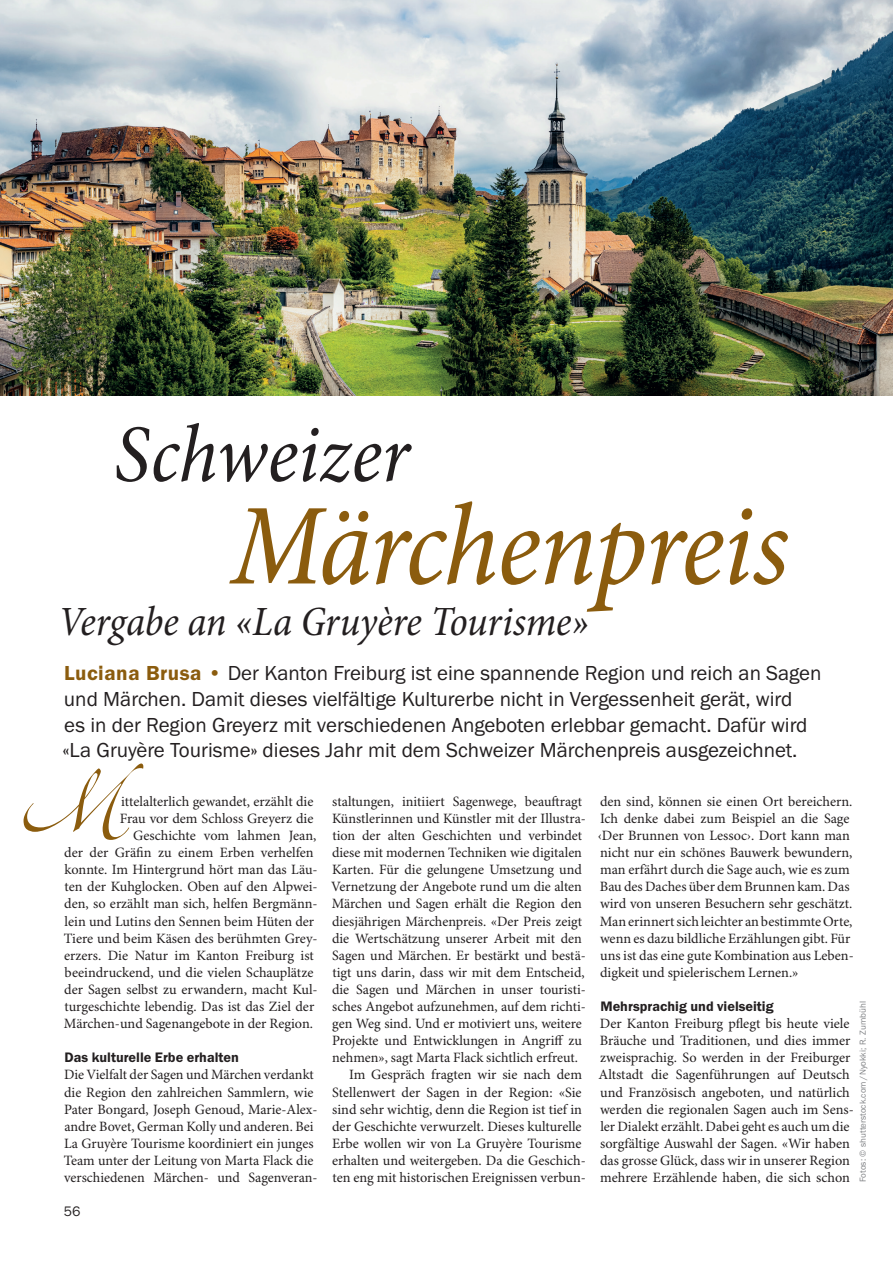
<style>
.page{position:relative;width:893px;height:1263px;background:#fff}
.page>*{position:absolute;margin:0;border:0;box-sizing:border-box;transform-origin:0 0}
.HT_gross_Gold{font:italic condensed 117px "Minion Pro";letter-spacing:-.015em;color:#8b5c0e}
.HT_schwarz{font:italic condensed 82.5px "Minion Pro";color:#231f20}
.HT_schwarz-2{font:italic condensed 42px "Minion Pro";letter-spacing:-.01em;color:#231f20}
.Lead{font:21px/25.7px "Franklin Gothic URW Boo";color:#231f20}
.GT_01_schmal_oE{font:14.25px/17.1px "Minion Pro";color:#231f20}
.GT_01_schmal{font:14.25px/17.1px "Minion Pro";color:#231f20}
.Zwischentitel{font:14.25px "Franklin Gothic URW Dem";color:#231f20}
.t1{font:14.25px "Franklin Gothic URW Boo";color:#231f20}
.Bildquellen{font:9px "Franklin Gothic URW Boo";color:#808285}
.s1{font-family:"Franklin Gothic URW Dem";color:#8b5c0e}
</style>
<div class="page">
<img style="left:0;top:0;width:893px;height:395px">
<svg style="left:24px;top:763px;width:119px;height:77px"></svg>
<p class="HT_schwarz" style="left:114px;top:400px;width:297px">Schweizer</p>
<p class="HT_gross_Gold" style="left:230px;top:468px;width:560px">Märchenpreis</p>
<p class="HT_schwarz-2" style="left:58px;top:593px;width:532px">Vergabe an «La Gruyère Tourisme»</p>
<p class="Lead" style="left:62px;top:660px;width:761px"><span class="s1">Luciana Brusa •</span> Der Kanton Freiburg ist eine spannende Region und reich an Sagen und Märchen. Damit dieses vielfältige Kulturerbe nicht in Vergessenheit gerät, wird<br>es in der Region Greyerz mit verschiedenen Angeboten erlebbar gemacht. Dafür wird «La Gruyère Tourisme» dieses Jahr mit dem Schweizer Märchenpreis ausgezeichnet.</p>
<p class="GT_01_schmal_oE" style="left:121px;top:793px;width:194px">ittelalterlich gewandet, erzählt die</p>
<p class="GT_01_schmal_oE" style="left:120px;top:810px;width:195px">Frau vor dem Schloss Greyerz die</p>
<p class="GT_01_schmal_oE" style="left:133px;top:827px;width:185px">Geschichte vom lahmen Jean,</p>
<p class="GT_01_schmal_oE" style="left:64px;top:844px;width:251px">der der Gräfin zu einem Erben verhelfen</p>
<p class="GT_01_schmal_oE" style="left:65px;top:862px;width:255px">konnte. Im Hintergrund hört man das Läu-</p>
<p class="GT_01_schmal_oE" style="left:65px;top:879px;width:255px">ten der Kuhglocken. Oben auf den Alpwei-</p>
<p class="GT_01_schmal_oE" style="left:64px;top:896px;width:255px">den, so erzählt man sich, helfen Bergmänn-</p>
<p class="GT_01_schmal_oE" style="left:65px;top:913px;width:251px">lein und Lutins den Sennen beim Hüten der</p>
<p class="GT_01_schmal_oE" style="left:64px;top:930px;width:255px">Tiere und beim Käsen des berühmten Grey-</p>
<p class="GT_01_schmal_oE" style="left:64px;top:947px;width:251px">erzers. Die Natur im Kanton Freiburg ist</p>
<p class="GT_01_schmal_oE" style="left:65px;top:964px;width:250px">beeindruckend, und die vielen Schauplätze</p>
<p class="GT_01_schmal_oE" style="left:64px;top:981px;width:255px">der Sagen selbst zu erwandern, macht Kul-</p>
<p class="GT_01_schmal_oE" style="left:65px;top:998px;width:251px">turgeschichte lebendig. Das ist das Ziel der</p>
<p class="GT_01_schmal_oE" style="left:64px;top:1015px;width:251px">Märchen-und Sagenangebote in der Region.</p>
<p class="Zwischentitel" style="left:65px;top:1049px;width:176px">Das kulturelle Erbe erhalten</p>
<p class="GT_01_schmal_oE" style="left:64px;top:1067px;width:255px">Die Vielfalt der Sagen und Märchen verdankt die Region den zahlreichen Sammlern, wie Pater Bongard, Joseph Genoud, Marie-Alex&shy;andre Bovet, German Kolly und anderen. Bei La Gruyère Tourisme koordiniert ein junges Team unter der Leitung von Marta Flack die verschiedenen Märchen- und Sagenveran-</p>
<p class="GT_01_schmal_oE" style="left:331px;top:793px;width:256px">staltungen, initiiert Sagenwege, beauftragt Künstlerinnen und Künstler mit der Illustra&shy;tion der alten Geschichten und verbindet diese mit modernen Techniken wie digitalen Karten. Für die gelungene Umsetzung und Vernetzung der Angebote rund um die alten Märchen und Sagen erhält die Region den diesjährigen Märchenpreis. «Der Preis zeigt die Wertschätzung unserer Arbeit mit den Sagen und Märchen. Er bestärkt und bestä&shy;tigt uns darin, dass wir mit dem Entscheid, die Sagen und Märchen in unser touristi&shy;sches Angebot aufzunehmen, auf dem richti&shy;gen Weg sind. Und er motiviert uns, weitere Projekte und Entwicklungen in Angriff zu nehmen», sagt Marta Flack sichtlich erfreut.</p>
<p class="GT_01_schmal" style="left:332px;top:1067px;width:255px;text-indent:17px">Im Gespräch fragten wir sie nach dem Stellenwert der Sagen in der Region: «Sie sind sehr wichtig, denn die Region ist tief in der Geschichte verwurzelt. Dieses kulturelle Erbe wollen wir von La Gruyère Tourisme erhalten und weitergeben. Da die Geschich&shy;ten eng mit historischen Ereignissen verbun-</p>
<p class="GT_01_schmal" style="left:598px;top:793px;width:258px">den sind, können sie einen Ort bereichern.<br>Ich denke dabei zum Beispiel an die Sage ‹Der Brunnen von Lessoc›. Dort kann man nicht nur ein schönes Bauwerk bewundern, man erfährt durch die Sage auch, wie es zum Bau des Daches über dem Brunnen kam. Das wird von unseren Besuchern sehr geschätzt.<br>Man erinnert sich leichter an bestimmte Orte, wenn es dazu bildliche Erzählungen gibt. Für uns ist das eine gute Kombination aus Leben&shy;digkeit und spielerischem Lernen.»</p>
<p class="Zwischentitel" style="left:600px;top:997px;width:175px">Mehrsprachig und vielseitig</p>
<p class="GT_01_schmal_oE" style="left:598px;top:1015px;width:257px">Der Kanton Freiburg pflegt bis heute viele Bräuche und Traditionen, und dies immer zweisprachig. So werden in der Freiburger Altstadt die Sagenführungen auf Deutsch und Französisch angeboten, und natürlich werden die regionalen Sagen auch im Sens&shy;ler Dialekt erzählt. Dabei geht es auch um die sorgfältige Auswahl der Sagen. «Wir haben das grosse Glück, dass wir in unserer Region mehrere Erzählende haben, die sich schon</p>
<p class="Bildquellen" style="left:857px;top:1182px;width:182px;rotate:-90deg">Fotos: © shutterstock.com/Nyokki; R. Zumbühl</p>
<p class="t1" style="left:64px;top:1203px;width:18px">56</p>
</div>
